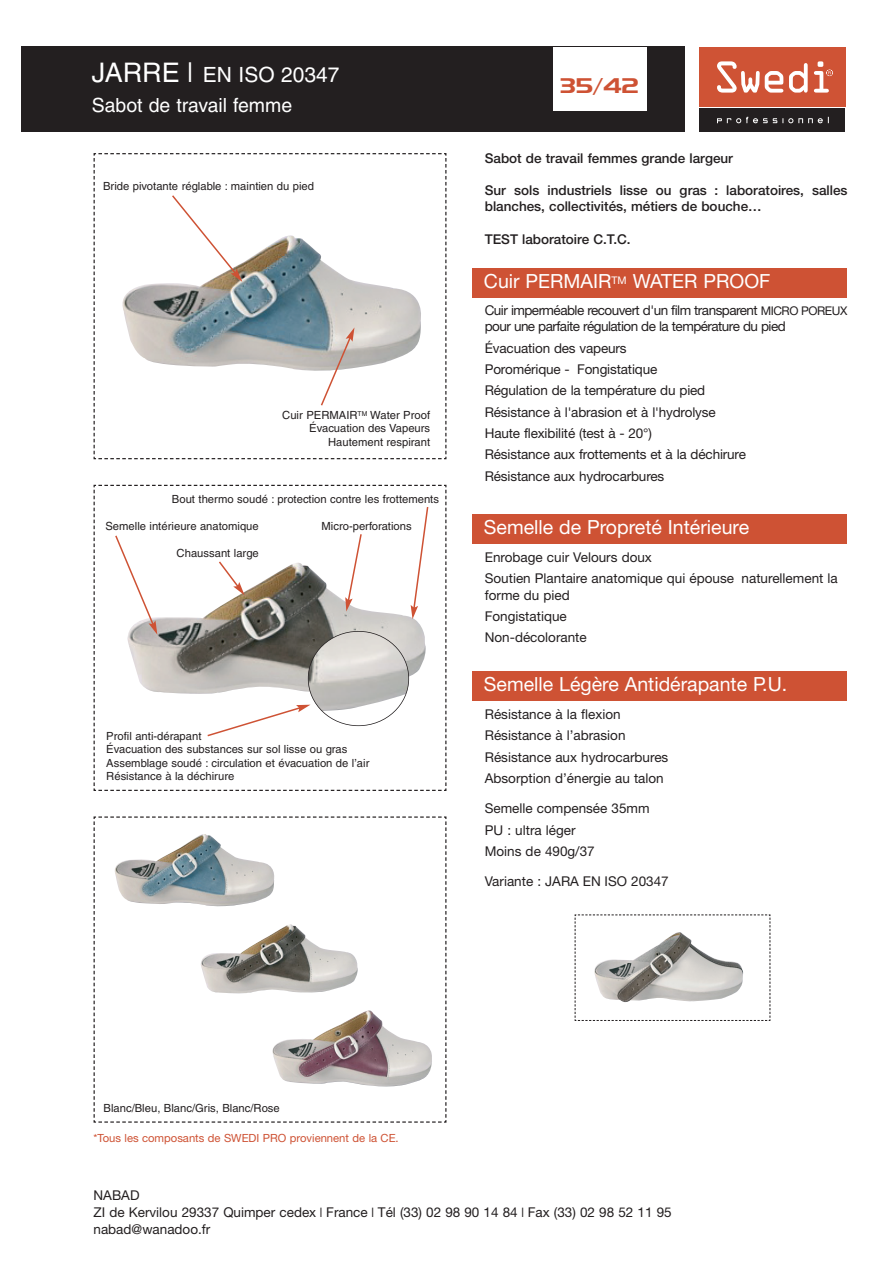
<style>
.page{position:relative;width:893px;height:1263px;background:#fff}
.page>*{position:absolute;margin:0;border:0;box-sizing:border-box;transform-origin:0 0}
.t1{font:21px "Helvetica";color:#fff}
.t2{font:21px "Hanzel Wide";color:#ce5234}
.t3{font:19.5px "Helvetica Neue";color:#fff}
.t4{font:19.5px "Helvetica";color:#fff}
.t5{font:13.5px/21.3px "Helvetica Neue";color:#231f20}
.t6{font:500 13.5px/16.2px "Helvetica Neue";color:#231f20}
.t7{font:13.5px/16.2px "Helvetica Neue";letter-spacing:-.04em;color:#231f20}
.t8{font:11.25px/13.5px "Helvetica";color:#231f20}
.t9{font:11.25px "Helvetica Neue";color:#ce5234}
.s1{font-size:27px}
.s2{font-size:12px}
</style>
<div class="page">
<div style="left:21px;top:47px;width:664px;height:85px;background:#231f20"></div>
<div style="left:553px;top:47px;width:93px;height:64px;background:#fff"></div>
<svg style="left:845px;top:47px;width:1px;height:60px"></svg>
<div style="left:699px;top:108px;width:146px;height:24px;background:#231f20"></div>
<svg style="left:717px;top:117px;width:112px;height:6px"></svg>
<div style="left:699px;top:47px;width:146px;height:60px;background:#cf5335"></div>
<svg style="left:717px;top:61px;width:116px;height:32px"></svg>
<svg style="left:93px;top:816px;width:354px;height:307px"></svg>
<div style="left:472px;top:268px;width:374px;height:30px;background:#ce5234"></div>
<div style="left:472px;top:514px;width:374px;height:30px;background:#ce5234"></div>
<div style="left:472px;top:671px;width:374px;height:30px;background:#ce5234"></div>
<svg style="left:93px;top:153px;width:354px;height:307px"></svg>
<svg style="left:93px;top:484px;width:354px;height:307px"></svg>
<img style="left:111px;top:832px;width:166px;height:75px">
<img style="left:268px;top:1008px;width:164px;height:81px">
<img style="left:201px;top:923px;width:157px;height:71px">
<svg style="left:574px;top:914px;width:197px;height:107px"></svg>
<h1 class="t1" style="left:92px;top:67px;width:249px"><span class="s1">JARRE</span> ❘ EN ISO 20347</h1>
<h2 class="t4" style="left:92px;top:98px;width:202px">Sabot de travail femme</h2>
<p class="t8" style="left:103px;top:180px;width:213px">Bride pivotante réglable : maintien du pied</p>
<p class="t8" style="left:282px;top:409px;width:149px;text-align:right">Cuir PERMAIR<sup>TM</sup> Water Proof<br>Évacuation des Vapeurs<br>Hautement respirant</p>
<p class="t8" style="left:172px;top:493px;width:269px">Bout thermo soudé : protection contre les frottements</p>
<p class="t8" style="left:105px;top:520px;width:155px">Semelle intérieure anatomique</p>
<p class="t8" style="left:321px;top:520px;width:92px">Micro-perforations</p>
<p class="t8" style="left:177px;top:547px;width:84px">Chaussant large</p>
<p class="t8" style="left:106px;top:730px;width:265px">Profil anti-dérapant<br>Évacuation des substances sur sol lisse ou gras Assemblage soudé : circulation et évacuation de l’air Résistance à la déchirure</p>
<h1 class="t2" style="left:561px;top:74px;width:79px">35/42</h1>
<p class="t6" style="left:485px;top:151px;width:250px">Sabot de travail femmes grande largeur</p>
<p class="t6" style="left:485px;top:183px;width:364px">Sur sols industriels lisse ou gras : laboratoires, salles blanches, collectivités, métiers de bouche…</p>
<p class="t6" style="left:485px;top:232px;width:147px">TEST laboratoire C.T.C.</p>
<h2 class="t3" style="left:484px;top:274px;width:288px">Cuir PERMAIR<sup>TM</sup> WATER PROOF</h2>
<p class="t7" style="left:485px;top:304px;width:364px">Cuir imperméable recouvert d'un film transparent <span class="s2">MICRO POREUX </span>pour une parfaite régulation de la température du pied</p>
<p class="t5" style="left:485px;top:339px;width:263px">Évacuation des vapeurs<br>Poromérique - Fongistatique<br>Régulation de la température du pied Résistance à l'abrasion et à l'hydrolyse Haute flexibilité (test à - 20°)<br>Résistance aux frottements et à la déchirure Résistance aux hydrocarbures</p>
<h2 class="t3" style="left:484px;top:520px;width:267px">Semelle de Propreté Intérieure</h2>
<p class="t5" style="left:485px;top:548px;width:355px">Enrobage cuir Velours doux<br>Soutien Plantaire anatomique qui épouse naturellement la</p>
<p class="t5" style="left:485px;top:585px;width:104px">forme du pied<br>Fongistatique<br>Non-décolorante</p>
<h2 class="t3" style="left:484px;top:677px;width:305px">Semelle Légère Antidérapante P.U.</h2>
<p class="t5" style="left:485px;top:705px;width:185px">Résistance à la flexion<br>Résistance à l’abrasion<br>Résistance aux hydrocarbures<br>Absorption d’énergie au talon</p>
<p class="t5" style="left:485px;top:799px;width:166px">Semelle compensée 35mm<br>PU : ultra léger<br>Moins de 490g/37</p>
<p class="t5" style="left:485px;top:872px;width:185px">Variante : JARA EN ISO 20347</p>
<p class="t8" style="left:104px;top:1102px;width:178px">Blanc/Bleu, Blanc/Gris, Blanc/Rose</p>
<p class="t9" style="left:94px;top:1134px;width:307px">*Tous les composants de SWEDI PRO proviennent de la CE.</p>
<p class="t5" style="left:94px;top:1188px;width:580px;line-height:16.6px">NABAD<br>ZI de Kervilou 29337 Quimper cedex ❘ France ❘ Tél (33) 02 98 90 14 84 ❘ Fax (33) 02 98 52 11 95 nabad@wanadoo.fr</p>
</div>
